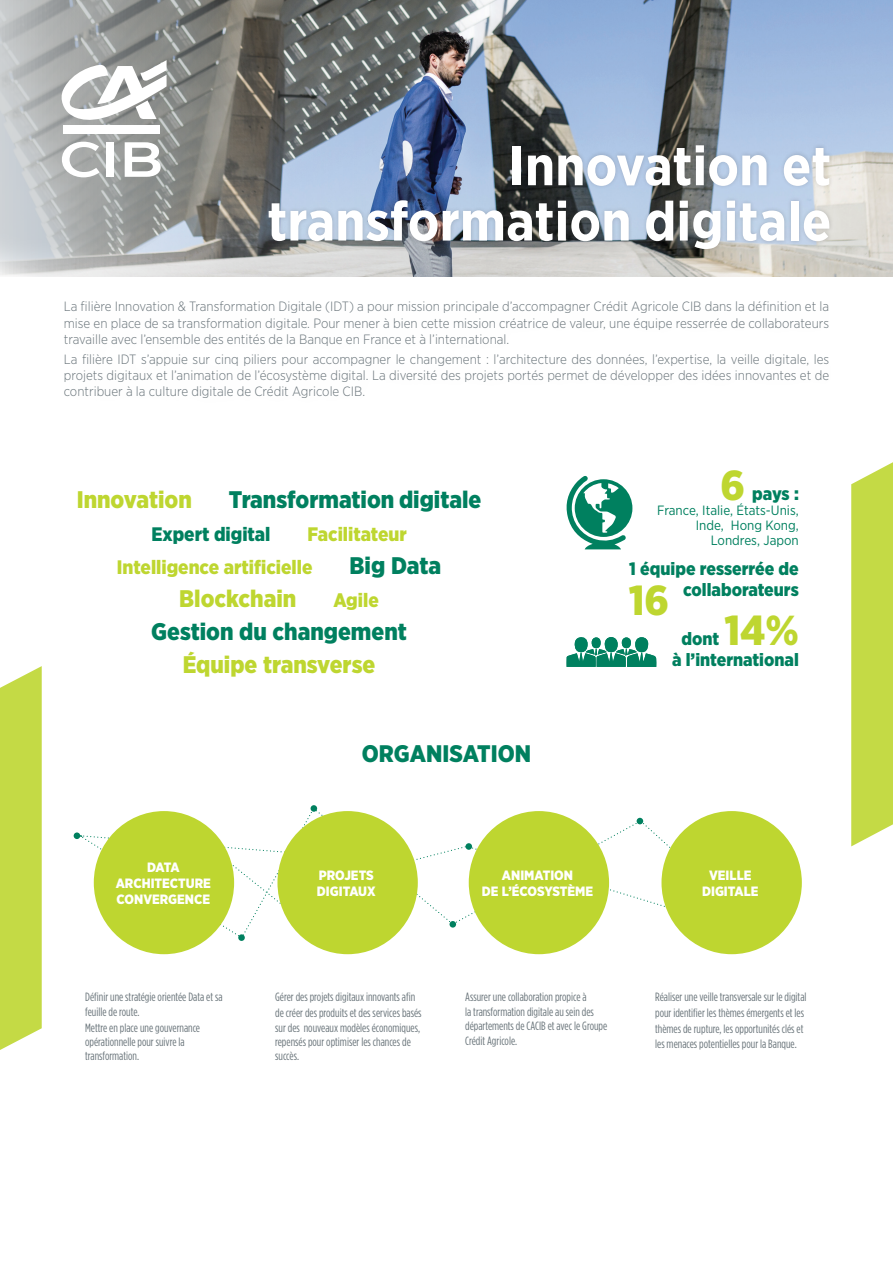
<style>
.page{position:relative;width:893px;height:1263px;background:#fff}
.page>*{position:absolute;margin:0;border:0;box-sizing:border-box;transform-origin:0 0}
.t1{font:700 55.35px/55.3px "Gotham Narrow";color:#fff;text-align:right}
.t2{font:900 41.85px "Gotham Narrow";color:#bed630}
.t3{font:900 24px "Gotham Narrow";color:#00805f}
.t4{font:900 24px "Gotham Narrow";color:#bed630}
.t5{font:900 23.85px "Gotham Narrow";color:#00805f}
.t6{font:900 19.5px/33px "Gotham Narrow";color:#bed630}
.t7{font:900 19.5px "Gotham Narrow";color:#00805f}
.t8{font:900 18px/21.6px "Gotham Narrow";color:#00805f}
.t9{font:300 13.5px/16.2px "Gotham Narrow";color:#687379;text-align:justify}
.t10{font:900 13.5px/16.2px "Gotham Narrow";color:#fff;text-align:center}
.t11{font:13.5px/15px "Gotham Narrow";color:#00805f;text-align:right}
.t12{font:12px/14.4px "Gotham Condensed";color:#687379}
</style>
<div class="page">
<svg style="left:851px;top:462px;width:42px;height:384px;background:#c8dc51"></svg>
<div style="left:0;top:666px;width:42px;height:384px;background:#c4da45"></div>
<img style="left:237px;top:0;width:656px;height:277px">
<svg style="left:0;top:0;width:237px;height:277px;background:#a3a5a4"></svg>
<div style="left:63px;top:125px;width:96px;height:9px;background:#fff"></div>
<svg style="left:58px;top:60px;width:109px;height:66px"></svg>
<svg style="left:62px;top:142px;width:38px;height:35px"></svg>
<div style="left:107px;top:142px;width:7px;height:35px;background:#fff"></div>
<svg style="left:125px;top:142px;width:36px;height:35px"></svg>
<div style="left:264px;top:141px;width:570px;height:112px;background:#231f20;opacity:.2"></div>
<svg style="left:566px;top:637px;width:90px;height:30px"></svg>
<svg style="left:566px;top:476px;width:67px;height:73px"></svg>
<div style="left:311px;top:805px;width:6px;height:7px;background:#00805f;border-radius:50%"></div>
<div style="left:238px;top:934px;width:7px;height:7px;background:#00805f;border-radius:50%"></div>
<svg style="left:80px;top:808px;width:689px;height:130px"></svg>
<div style="left:469px;top:811px;width:140px;height:143px;background:#bed630;border-radius:50%"></div>
<div style="left:277px;top:811px;width:141px;height:143px;background:#bed630;border-radius:50%"></div>
<div style="left:74px;top:832px;width:6px;height:7px;background:#00805f;border-radius:50%"></div>
<div style="left:661px;top:811px;width:141px;height:143px;background:#bed630;border-radius:50%"></div>
<div style="left:94px;top:811px;width:140px;height:143px;background:#bed630;border-radius:50%"></div>
<h1 class="t1" style="left:267px;top:138px;width:566px">Innovation et transformation digitale</h1>
<p class="t9" style="left:64px;top:298px;width:767px">La filière Innovation &amp; Transformation Digitale (IDT) a pour mission principale d’accompagner Crédit Agricole CIB dans la définition et la mise en place de sa transformation digitale. Pour mener à bien cette mission créatrice de valeur, une équipe resserrée de collaborateurs travaille avec l’ensemble des entités de la Banque en France et à l’international.</p>
<p class="t9" style="left:64px;top:351px;width:767px">La filière IDT s’appuie sur cinq piliers pour accompagner le changement : l’architecture des données, l’expertise, la veille digitale, les projets digitaux et l’animation de l’écosystème digital. La diversité des projets portés permet de développer des idées innovantes et de contribuer à la culture digitale de Crédit Agricole CIB.</p>
<h3 class="t4" style="left:77px;top:483px;width:117px">Innovation</h3>
<h3 class="t3" style="left:229px;top:483px;width:254px">Transformation digitale</h3>
<h3 class="t7" style="left:151px;top:521px;width:121px">Expert digital</h3>
<h3 class="t6" style="left:117px;top:517px;width:291px;text-indent:191px">Facilitateur<br>Intelligence artificielle</h3>
<h3 class="t3" style="left:350px;top:549px;width:93px">Big Data</h3>
<h3 class="t4" style="left:179px;top:582px;width:118px">Blockchain</h3>
<h3 class="t6" style="left:333px;top:583px;width:47px">Agile</h3>
<h3 class="t3" style="left:151px;top:615px;width:257px">Gestion du changement</h3>
<h3 class="t4" style="left:183px;top:648px;width:194px">Équipe transverse</h3>
<h3 class="t5" style="left:362px;top:737px;width:171px">ORGANISATION</h3>
<h2 class="t2" style="left:720px;top:457px;width:26px">6</h2>
<h3 class="t8" style="left:752px;top:482px;width:48px">pays :</h3>
<p class="t11" style="left:657px;top:502px;width:143px">France, Italie, États-Unis,<br>Inde, Hong Kong,<br>Londres, Japon</p>
<h3 class="t8" style="left:629px;top:557px;width:171px;text-align:right">1 équipe resserrée de collaborateurs</h3>
<h2 class="t2" style="left:629px;top:572px;width:42px">16</h2>
<h2 class="t2" style="left:724px;top:602px;width:76px">14%</h2>
<h3 class="t8" style="left:672px;top:627px;width:128px;text-indent:9px">dont<br>à l’international</h3>
<p class="t10" style="left:116px;top:859px;width:97px">DATA<br>ARCHITECTURE<br>CONVERGENCE</p>
<p class="t12" style="left:85px;top:990px;width:139px">Définir une stratégie orientée Data et sa feuille de route.</p>
<p class="t12" style="left:85px;top:1020px;width:116px">Mettre en place une gouvernance opérationnelle pour suivre la transformation.</p>
<p class="t10" style="left:317px;top:867px;width:60px;text-align:left">PROJETS<br>DIGITAUX</p>
<p class="t10" style="left:702px;top:867px;width:58px">VEILLE<br>DIGITALE</p>
<p class="t10" style="left:482px;top:867px;width:113px">ANIMATION<br>DE L’ÉCOSYSTÈME</p>
<p class="t12" style="left:275px;top:989px;width:148px;line-height:15.6px">Gérer des projets digitaux innovants afin de créer des produits et des services basés</p>
<p class="t12" style="left:275px;top:1020px;width:146px">sur des nouveaux modèles économiques, repensés pour optimiser les chances de succès.</p>
<p class="t12" style="left:465px;top:990px;width:144px">Assurer une collaboration propice à<br>la transformation digitale au sein des départements de CACIB et avec le Groupe Crédit Agricole.</p>
<p class="t12" style="left:655px;top:989px;width:153px;line-height:15.6px">Réaliser une veille transversale sur le digital pour identifier les thèmes émergents et les thèmes de rupture, les opportunités clés et les menaces potentielles pour la Banque.</p>
</div>
